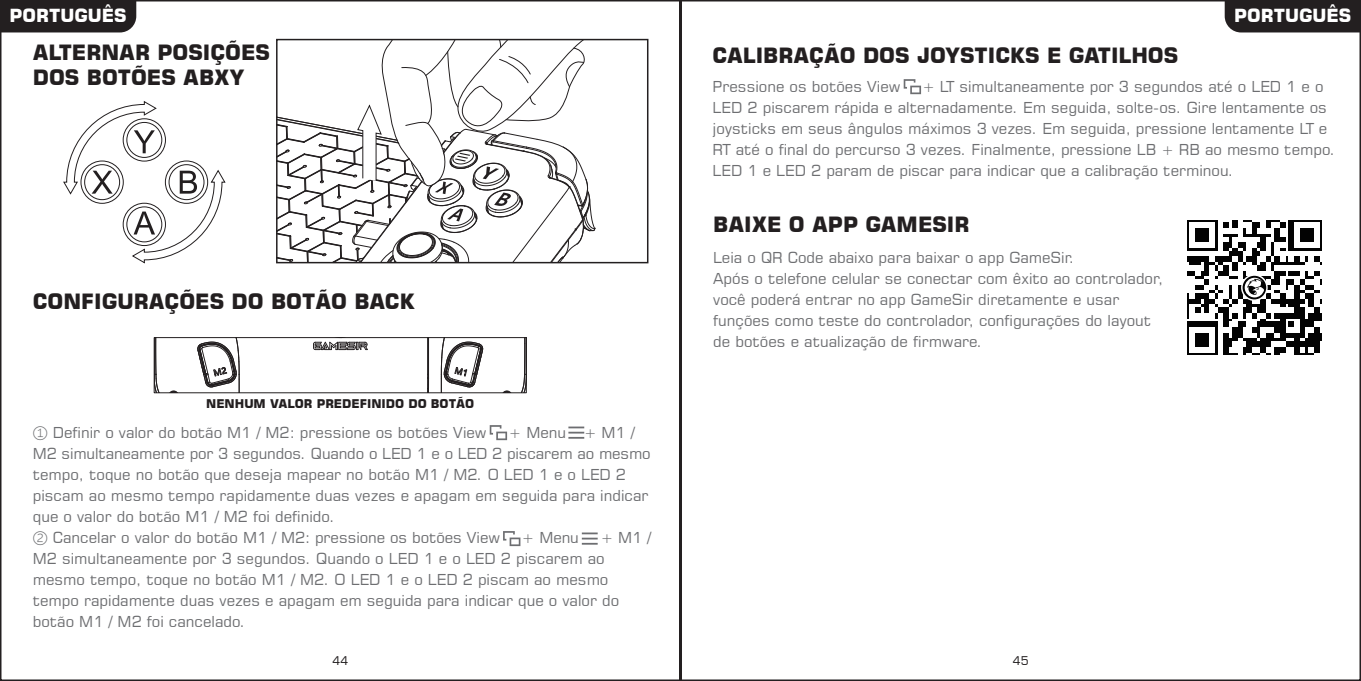
<style>
.page{position:relative;width:1361px;height:681px;background:#fff}
.page>*{position:absolute;margin:0;border:0;box-sizing:border-box;transform-origin:0 0}
.t1{font:700 21px/25.2px "Square 721 BT";color:#231f20}
.t2{font:700 18px "Square 721 BT";color:#fff}
.t3{font:15px/21px "Square 721 BT";color:#6d6e71}
.t4{font:700 12px "Square 721 BT";color:#231f20}
.t5{font:12px "Square 721 BT";color:#231f20}
.s1{font-family:"Microsoft Ya Hei";font-weight:300}
</style>
<div class="page">
<div style="left:1224px;top:4px;width:133px;height:28px;background:#231f20"></div>
<svg style="left:63px;top:101px;width:163px;height:163px"></svg>
<svg style="left:154px;top:339px;width:372px;height:55px"></svg>
<div style="left:154px;top:337px;width:373px;height:56px;border:1px solid #231f20"></div>
<svg style="left:568px;top:426px;width:16px;height:12px"></svg>
<svg style="left:582px;top:532px;width:16px;height:12px"></svg>
<svg style="left:490px;top:425px;width:17px;height:15px"></svg>
<svg style="left:503px;top:531px;width:17px;height:15px"></svg>
<svg style="left:277px;top:40px;width:371px;height:224px"></svg>
<div style="left:679px;top:0;width:682px;height:680px;border:3px solid #231f20"></div>
<div style="left:0;top:0;width:136px;height:32px;background:#231f20"></div>
<svg style="left:903px;top:79px;width:18px;height:15px"></svg>
<img style="left:1187px;top:220px;width:135px;height:135px">
<svg style="left:1241px;top:275px;width:26px;height:25px"></svg>
<div style="left:1241px;top:274px;width:26px;height:27px;border:2px solid #fff;border-radius:50%"></div>
<svg style="left:1244px;top:277px;width:20px;height:20px"></svg>
<p class="t2" style="left:10px;top:8px;width:119px">PORTUGUÊS</p>
<h1 class="t1" style="left:33px;top:42px;width:239px">ALTERNAR POSIÇÕES<br>DOS BOTÕES ABXY</h1>
<h1 class="t1" style="left:33px;top:291px;width:383px">CONFIGURAÇÕES DO BOTÃO BACK</h1>
<p class="t4" style="left:206px;top:399px;width:270px">NENHUM VALOR PREDEFINIDO DO BOTÃO</p>
<p class="t3" style="left:33px;top:423px;width:455px"><span class="s1">①</span> Definir o valor do botão M1 / M2: pressione os botões View</p>
<p class="t3" style="left:33px;top:423px;width:619px;text-indent:476px">+ Menu + M1 / M2 simultaneamente por 3 segundos. Quando o LED 1 e o LED 2 piscarem ao mesmo tempo, toque no botão que deseja mapear no botão M1 / M2. O LED 1 e o LED 2 piscam ao mesmo tempo rapidamente duas vezes e apagam em seguida para indicar que o valor do botão M1 / M2 foi definido.<br><span class="s1">②</span> Cancelar o valor do botão M1 / M2: pressione os botões View</p>
<p class="t3" style="left:33px;top:528px;width:620px;text-indent:568px">+ M1 / M2 simultaneamente por 3 segundos. Quando o LED 1 e o LED 2 piscarem ao mesmo tempo, toque no botão M1 / M2. O LED 1 e o LED 2 piscam ao mesmo tempo rapidamente duas vezes e apagam em seguida para indicar que o valor do botão M1 / M2 foi cancelado.</p>
<p class="t3" style="left:522px;top:528px;width:58px">+ Menu</p>
<h1 class="t1" style="left:712px;top:45px;width:467px">CALIBRAÇÃO DOS JOYSTICKS E GATILHOS</h1>
<p class="t2" style="left:1234px;top:8px;width:119px">PORTUGUÊS</p>
<p class="t3" style="left:712px;top:77px;width:624px;text-indent:210px">+ LT simultaneamente por 3 segundos até o LED 1 e o LED 2 piscarem rápida e alternadamente. Em seguida, solte-os. Gire lentamente os joysticks em seus ângulos máximos 3 vezes. Em seguida, pressione lentamente LT e RT até o final do percurso 3 vezes. Finalmente, pressione LB + RB ao mesmo tempo.<br>LED 1 e LED 2 param de piscar para indicar que a calibração terminou.</p>
<p class="t3" style="left:712px;top:77px;width:189px">Pressione os botões View</p>
<h1 class="t1" style="left:713px;top:214px;width:258px">BAIXE O APP GAMESIR</h1>
<p class="t3" style="left:713px;top:248px;width:451px">Leia o QR Code abaixo para baixar o app GameSir.<br>Após o telefone celular se conectar com êxito ao controlador, você poderá entrar no app GameSir diretamente e usar funções como teste do controlador, configurações do layout de botões e atualização de firmware.</p>
<p class="t5" style="left:332px;top:655px;width:18px">44</p>
<p class="t5" style="left:1012px;top:655px;width:18px">45</p>
</div>
